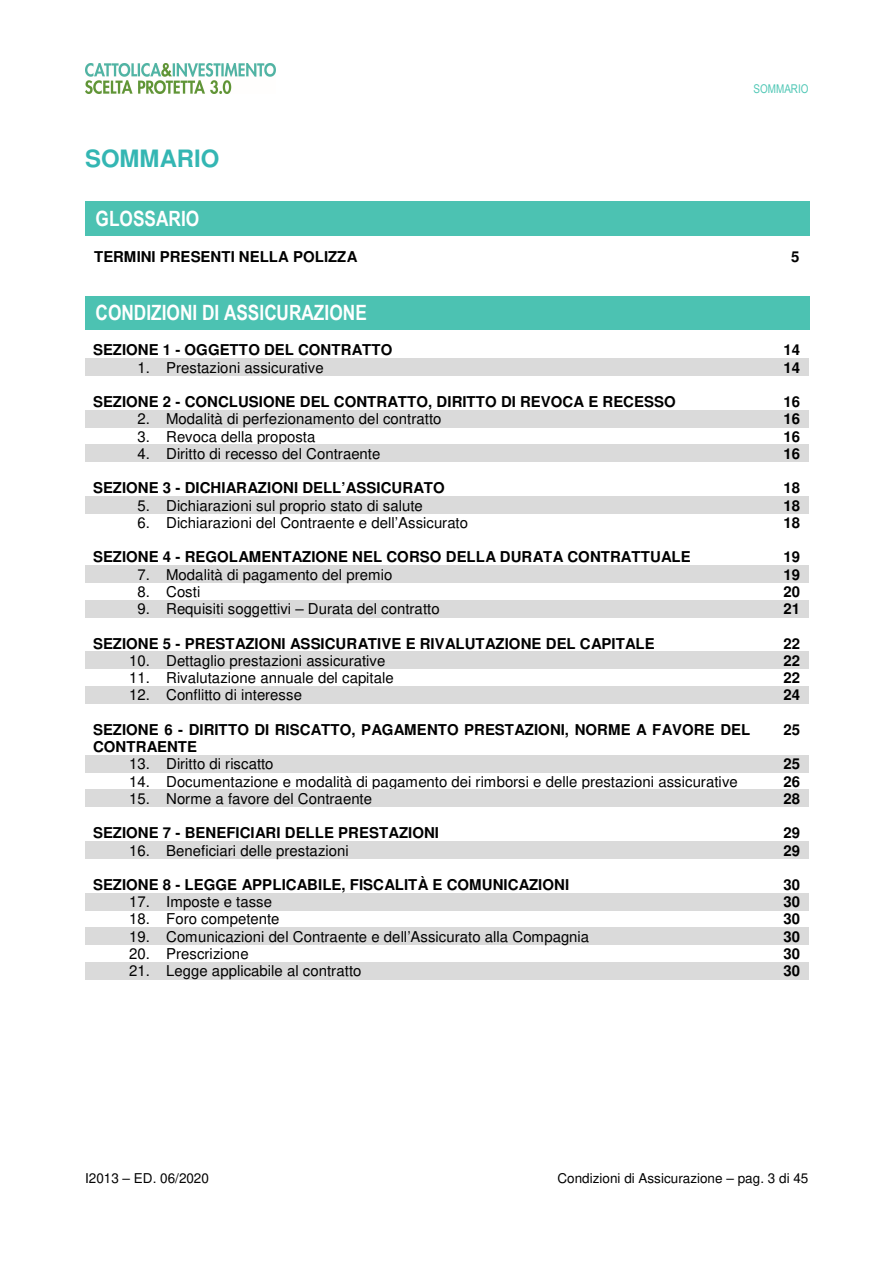
<style>
.page{position:relative;width:893px;height:1263px;background:#fff}
.page>*{position:absolute;margin:0;border:0;box-sizing:border-box;transform-origin:0 0}
.t1{font:700 24px "Helvetica";letter-spacing:.005em;color:#34b6b3}
.t2{font:700 21px "Arial Narrow";color:#fff}
.t3{font:15px "Helvetica";color:#000}
.t4{font:700 15px/17.2px "Helvetica";color:#000}
.t5{font:13.5px "Helvetica";letter-spacing:.005em;color:#000}
.t6{font:12px "Arial Narrow";letter-spacing:.005em;color:#4fc7b5}
</style>
<div class="page">
<img style="left:85px;top:64px;width:190px;height:30px">
<div style="left:85px;top:202px;width:724px;height:34px;background:#4cc2b2"></div>
<div style="left:85px;top:296px;width:724px;height:34px;background:#4cc2b2"></div>
<div style="left:85px;top:359px;width:73px;height:17px;background:#dadada"></div>
<div style="left:158px;top:359px;width:600px;height:17px;background:#dadada"></div>
<div style="left:758px;top:359px;width:50px;height:17px;background:#dadada"></div>
<div style="left:85px;top:410px;width:73px;height:18px;background:#dadada"></div>
<div style="left:158px;top:410px;width:600px;height:18px;background:#dadada"></div>
<div style="left:758px;top:410px;width:50px;height:18px;background:#dadada"></div>
<div style="left:85px;top:445px;width:73px;height:17px;background:#dadada"></div>
<div style="left:158px;top:445px;width:600px;height:17px;background:#dadada"></div>
<div style="left:758px;top:445px;width:50px;height:17px;background:#dadada"></div>
<div style="left:85px;top:497px;width:73px;height:17px;background:#dadada"></div>
<div style="left:158px;top:497px;width:600px;height:17px;background:#dadada"></div>
<div style="left:758px;top:497px;width:50px;height:17px;background:#dadada"></div>
<div style="left:85px;top:566px;width:73px;height:17px;background:#dadada"></div>
<div style="left:158px;top:566px;width:600px;height:17px;background:#dadada"></div>
<div style="left:758px;top:566px;width:50px;height:17px;background:#dadada"></div>
<div style="left:85px;top:600px;width:73px;height:17px;background:#dadada"></div>
<div style="left:158px;top:600px;width:600px;height:17px;background:#dadada"></div>
<div style="left:758px;top:600px;width:50px;height:17px;background:#dadada"></div>
<div style="left:85px;top:652px;width:73px;height:17px;background:#dadada"></div>
<div style="left:158px;top:652px;width:600px;height:17px;background:#dadada"></div>
<div style="left:758px;top:652px;width:50px;height:17px;background:#dadada"></div>
<div style="left:85px;top:686px;width:73px;height:18px;background:#dadada"></div>
<div style="left:158px;top:686px;width:600px;height:18px;background:#dadada"></div>
<div style="left:758px;top:686px;width:50px;height:18px;background:#dadada"></div>
<div style="left:85px;top:755px;width:73px;height:18px;background:#dadada"></div>
<div style="left:158px;top:755px;width:600px;height:18px;background:#dadada"></div>
<div style="left:758px;top:755px;width:50px;height:18px;background:#dadada"></div>
<div style="left:85px;top:790px;width:73px;height:17px;background:#dadada"></div>
<div style="left:158px;top:790px;width:600px;height:17px;background:#dadada"></div>
<div style="left:758px;top:790px;width:50px;height:17px;background:#dadada"></div>
<div style="left:85px;top:841px;width:73px;height:18px;background:#dadada"></div>
<div style="left:158px;top:841px;width:600px;height:18px;background:#dadada"></div>
<div style="left:758px;top:841px;width:50px;height:18px;background:#dadada"></div>
<div style="left:85px;top:893px;width:73px;height:18px;background:#dadada"></div>
<div style="left:158px;top:893px;width:600px;height:18px;background:#dadada"></div>
<div style="left:758px;top:893px;width:50px;height:18px;background:#dadada"></div>
<div style="left:85px;top:928px;width:73px;height:17px;background:#dadada"></div>
<div style="left:158px;top:928px;width:600px;height:17px;background:#dadada"></div>
<div style="left:758px;top:928px;width:50px;height:17px;background:#dadada"></div>
<div style="left:85px;top:962px;width:73px;height:18px;background:#dadada"></div>
<div style="left:158px;top:962px;width:600px;height:18px;background:#dadada"></div>
<div style="left:758px;top:962px;width:50px;height:18px;background:#dadada"></div>
<h1 class="t1" style="left:85px;top:145px;width:136px">SOMMARIO</h1>
<p class="t6" style="left:753px;top:85px;width:56px">SOMMARIO</p>
<h2 class="t2" style="left:96px;top:211px;width:105px">GLOSSARIO</h2>
<p class="t4" style="left:94px;top:248px;width:265px">TERMINI PRESENTI NELLA POLIZZA</p>
<p class="t4" style="left:791px;top:248px;width:10px">5</p>
<h2 class="t2" style="left:96px;top:304px;width:273px">CONDIZIONI DI ASSICURAZIONE</h2>
<p class="t4" style="left:93px;top:341px;width:301px">SEZIONE 1 - OGGETTO DEL CONTRATTO</p>
<p class="t4" style="left:783px;top:341px;width:18px">14</p>
<p class="t3" style="left:137px;top:359px;width:188px">1. Prestazioni assicurative</p>
<p class="t4" style="left:783px;top:359px;width:18px">14</p>
<p class="t4" style="left:93px;top:393px;width:584px">SEZIONE 2 - CONCLUSIONE DEL CONTRATTO, DIRITTO DI REVOCA E RECESSO</p>
<p class="t4" style="left:783px;top:393px;width:18px">16</p>
<p class="t3" style="left:137px;top:410px;width:305px">2. Modalità di perfezionamento del contratto</p>
<p class="t4" style="left:783px;top:410px;width:18px">16</p>
<p class="t3" style="left:137px;top:427px;width:179px">3. Revoca della proposta</p>
<p class="t4" style="left:783px;top:428px;width:18px">16</p>
<p class="t3" style="left:137px;top:445px;width:245px">4. Diritto di recesso del Contraente</p>
<p class="t4" style="left:783px;top:445px;width:18px">16</p>
<p class="t4" style="left:93px;top:479px;width:353px">SEZIONE 3 - DICHIARAZIONI DELL’ASSICURATO</p>
<p class="t4" style="left:783px;top:479px;width:18px">18</p>
<p class="t3" style="left:137px;top:497px;width:287px">5. Dichiarazioni sul proprio stato di salute</p>
<p class="t4" style="left:783px;top:497px;width:18px">18</p>
<p class="t3" style="left:137px;top:514px;width:332px">6. Dichiarazioni del Contraente e dell’Assicurato</p>
<p class="t4" style="left:783px;top:514px;width:18px">18</p>
<p class="t4" style="left:93px;top:548px;width:599px">SEZIONE 4 - REGOLAMENTAZIONE NEL CORSO DELLA DURATA CONTRATTUALE</p>
<p class="t4" style="left:783px;top:548px;width:18px">19</p>
<p class="t3" style="left:137px;top:566px;width:256px">7. Modalità di pagamento del premio</p>
<p class="t4" style="left:783px;top:566px;width:18px">19</p>
<p class="t3" style="left:137px;top:583px;width:64px">8. Costi</p>
<p class="t4" style="left:783px;top:583px;width:18px">20</p>
<p class="t3" style="left:137px;top:600px;width:304px">9. Requisiti soggettivi – Durata del contratto</p>
<p class="t4" style="left:783px;top:600px;width:18px">21</p>
<p class="t4" style="left:93px;top:635px;width:563px">SEZIONE 5 - PRESTAZIONI ASSICURATIVE E RIVALUTAZIONE DEL CAPITALE</p>
<p class="t4" style="left:783px;top:635px;width:18px">22</p>
<p class="t3" style="left:129px;top:652px;width:258px">10. Dettaglio prestazioni assicurative</p>
<p class="t4" style="left:783px;top:652px;width:18px">22</p>
<p class="t3" style="left:129px;top:669px;width:266px">11. Rivalutazione annuale del capitale</p>
<p class="t4" style="left:783px;top:669px;width:18px">22</p>
<p class="t3" style="left:129px;top:686px;width:174px">12. Conflitto di interesse</p>
<p class="t4" style="left:783px;top:686px;width:18px">24</p>
<p class="t4" style="left:93px;top:721px;width:658px">SEZIONE 6 - DIRITTO DI RISCATTO, PAGAMENTO PRESTAZIONI, NORME A FAVORE DEL<br>CONTRAENTE</p>
<p class="t4" style="left:783px;top:721px;width:18px">25</p>
<p class="t3" style="left:129px;top:755px;width:146px">13. Diritto di riscatto</p>
<p class="t4" style="left:783px;top:755px;width:18px">25</p>
<p class="t3" style="left:129px;top:773px;width:610px">14. Documentazione e modalità di pagamento dei rimborsi e delle prestazioni assicurative</p>
<p class="t4" style="left:783px;top:773px;width:18px">26</p>
<p class="t3" style="left:129px;top:790px;width:244px">15. Norme a favore del Contraente</p>
<p class="t4" style="left:783px;top:790px;width:18px">28</p>
<p class="t4" style="left:93px;top:824px;width:347px">SEZIONE 7 - BENEFICIARI DELLE PRESTAZIONI</p>
<p class="t4" style="left:783px;top:824px;width:18px">29</p>
<p class="t3" style="left:129px;top:841px;width:221px">16. Beneficiari delle prestazioni</p>
<p class="t4" style="left:783px;top:842px;width:18px">29</p>
<p class="t4" style="left:93px;top:876px;width:477px">SEZIONE 8 - LEGGE APPLICABILE, FISCALITÀ E COMUNICAZIONI</p>
<p class="t4" style="left:783px;top:876px;width:18px">30</p>
<p class="t3" style="left:129px;top:893px;width:144px">17. Imposte e tasse</p>
<p class="t4" style="left:783px;top:893px;width:18px">30</p>
<p class="t3" style="left:129px;top:910px;width:152px">18. Foro competente</p>
<p class="t4" style="left:783px;top:910px;width:18px">30</p>
<p class="t3" style="left:129px;top:928px;width:461px">19. Comunicazioni del Contraente e dell’Assicurato alla Compagnia</p>
<p class="t4" style="left:783px;top:928px;width:18px">30</p>
<p class="t3" style="left:129px;top:945px;width:121px">20. Prescrizione</p>
<p class="t4" style="left:783px;top:945px;width:18px">30</p>
<p class="t3" style="left:129px;top:962px;width:234px">21. Legge applicabile al contratto</p>
<p class="t4" style="left:783px;top:962px;width:18px">30</p>
<p class="t5" style="left:85px;top:1171px;width:125px">I2013 – ED. 06/2020</p>
<p class="t5" style="left:557px;top:1171px;width:252px">Condizioni di Assicurazione – pag. 3 di 45</p>
</div>
